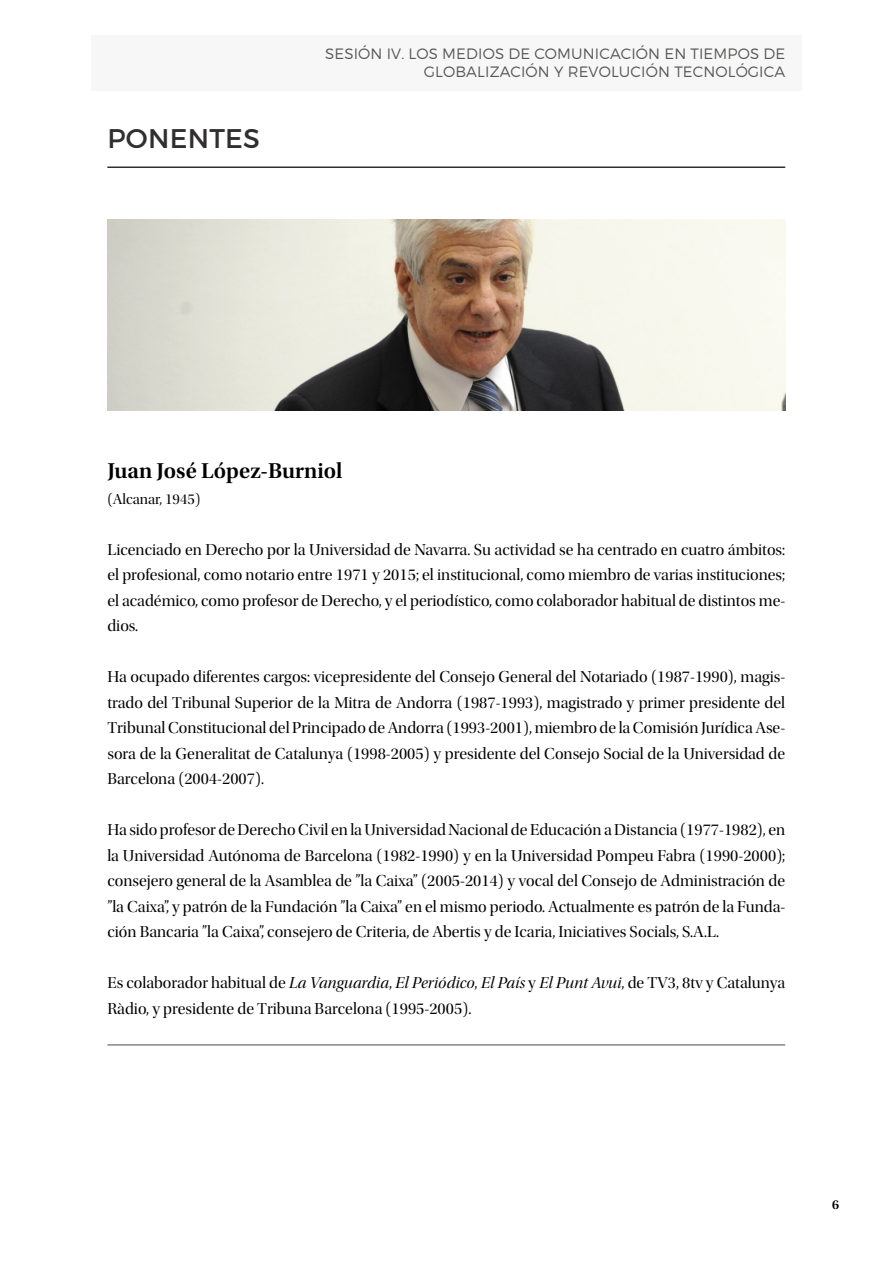
<style>
.page{position:relative;width:893px;height:1263px;background:#fff}
.page>*{position:absolute;margin:0;border:0;box-sizing:border-box;transform-origin:0 0}
.t1{font:27px "Montserrat";letter-spacing:.01em;color:#302e2e}
.t2{font:22.5px "Utopia Std Semibold Subh";color:#000}
.t3{font:16.5px/25.5px "Utopia Std Disp";color:#000;text-align:justify}
.t4{font:300 15px/18px "Montserrat";letter-spacing:.01em;color:#575756;text-align:right}
.t5{font:15px "Utopia Std Disp";color:#000}
.t6{font:13.5px "Utopia Std Semibold Subh";color:#000}
.s1{font-family:"Utopia Std Disp It"}
</style>
<div class="page">
<img style="left:107px;top:219px;width:678px;height:192px">
<hr style="left:107px;top:166px;width:678px;height:2px;background:#302e2e">
<hr style="left:107px;top:1044px;width:678px;height:2px;background:#878787">
<div style="left:91px;top:35px;width:710px;height:55px;background:#f7f7f7"></div>
<h1 class="t1" style="left:107px;top:122px;width:154px">PONENTES</h1>
<p class="t4" style="left:325px;top:44px;width:462px">SESIÓN IV. LOS MEDIOS DE COMUNICACIÓN EN TIEMPOS DE<br>GLOBALIZACIÓN Y REVOLUCIÓN TECNOLÓGICA</p>
<h2 class="t2" style="left:107px;top:458px;width:237px">Juan José López-Burniol</h2>
<p class="t5" style="left:107px;top:491px;width:95px">(Alcanar, 1945)</p>
<p class="t3" style="left:107px;top:537px;width:679px">Licenciado en Derecho por la Universidad de Navarra. Su actividad se ha centrado en cuatro ámbitos: el profesional, como notario entre 1971 y 2015; el institucional, como miembro de varias instituciones; el académico, como profesor de Derecho, y el periodístico, como colaborador habitual de distintos me&shy;dios.</p>
<p class="t3" style="left:107px;top:664px;width:679px">Ha ocupado diferentes cargos: vicepresidente del Consejo General del Notariado (1987-1990), magis&shy;trado del Tribunal Superior de la Mitra de Andorra (1987-1993), magistrado y primer presidente del Tribunal Constitucional del Principado de Andorra (1993-2001), miembro de la Comisión Jurídica Ase&shy;sora de la Generalitat de Catalunya (1998-2005) y presidente del Consejo Social de la Universidad de Barcelona (2004-2007).</p>
<p class="t3" style="left:107px;top:817px;width:679px">Ha sido profesor de Derecho Civil en la Universidad Nacional de Educación a Distancia (1977-1982), en la Universidad Autónoma de Barcelona (1982-1990) y en la Universidad Pompeu Fabra (1990-2000); consejero general de la Asamblea de ”la Caixa” (2005-2014) y vocal del Consejo de Administración de ”la Caixa”, y patrón de la Fundación ”la Caixa” en el mismo periodo. Actualmente es patrón de la Funda&shy;ción Bancaria ”la Caixa”, consejero de Criteria, de Abertis y de Icaria, Iniciatives Socials, S.A.L.</p>
<p class="t3" style="left:107px;top:970px;width:679px">Es colaborador habitual de <span class="s1">La Vanguardia</span>, <span class="s1">El Periódico</span>, <span class="s1">El País</span> y <span class="s1">El Punt Avui</span>, de TV3, 8tv y Catalunya<br>Ràdio, y presidente de Tribuna Barcelona (1995-2005).</p>
<p class="t6" style="left:832px;top:1197px;width:8px">6</p>
</div>
